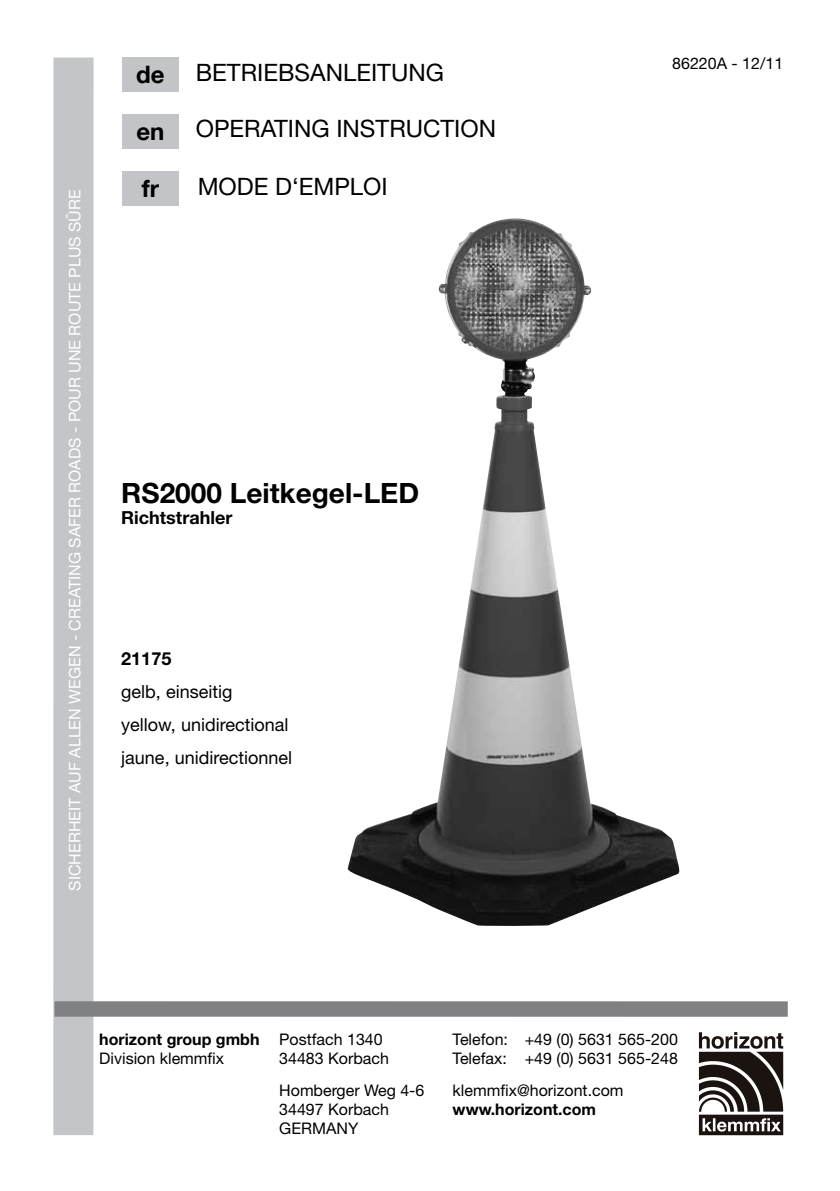
<style>
.page{position:relative;width:840px;height:1191px;background:#fff}
.page>*{position:absolute;margin:0;border:0;box-sizing:border-box;transform-origin:0 0}
.t1{font:700 28px "Helvetica Neue LT";color:#000}
.t2{font:24px "Helvetica Neue LT";color:#000}
.t3{font:700 24px "Helvetica Neue";color:#000}
.t4{font:18px/33px "Helvetica Neue LT";color:#000}
.t5{font:700 18px "Helvetica Neue LT";color:#000}
.t6{font:16px/19.2px "Helvetica Neue LT";color:#000}
.t7{font:16px "Helvetica Neue LT";color:#fff}
.t8{font:700 16px "Helvetica Neue LT";color:#000}
</style>
<div class="page">
<img style="left:347px;top:218px;width:332px;height:708px">
<svg style="left:698px;top:1032px;width:84px;height:103px"></svg>
<div style="left:122px;top:57px;width:57px;height:34px;background:#c3c4c7"></div>
<div style="left:122px;top:114px;width:57px;height:34px;background:#c3c4c7"></div>
<div style="left:122px;top:171px;width:57px;height:34px;background:#c3c4c7"></div>
<div style="left:53px;top:58px;width:40px;height:1077px;background:#c3c5c8"></div>
<div style="left:54px;top:1001px;width:733px;height:15px;background:#818084"></div>
<p class="t7" style="left:65px;top:890px;width:703px;rotate:-90deg">SICHERHEIT AUF ALLEN WEGEN - CREATING SAFER ROADS - POUR UNE ROUTE PLUS SÛRE</p>
<h2 class="t3" style="left:136px;top:59px;width:30px">de</h2>
<h2 class="t2" style="left:196px;top:58px;width:249px">BETRIEBSANLEITUNG</h2>
<h2 class="t3" style="left:136px;top:116px;width:30px">en</h2>
<h2 class="t2" style="left:196px;top:114px;width:301px">OPERATING INSTRUCTION</h2>
<h2 class="t3" style="left:142px;top:173px;width:19px">fr</h2>
<h2 class="t2" style="left:197px;top:172px;width:191px">MODE D‘EMPLOI</h2>
<h1 class="t1" style="left:121px;top:475px;width:299px">RS2000 Leitkegel-LED</h1>
<p class="t5" style="left:121px;top:506px;width:112px">Richtstrahler</p>
<p class="t5" style="left:121px;top:647px;width:52px">21175</p>
<p class="t4" style="left:121px;top:674px;width:172px">gelb, einseitig<br>yellow, unidirectional jaune, unidirectionnel</p>
<p class="t6" style="left:671px;top:54px;width:112px">86220A - 12/11</p>
<p class="t8" style="left:99px;top:1029px;width:162px">horizont group gmbh</p>
<p class="t6" style="left:99px;top:1048px;width:126px">Division klemmfix</p>
<p class="t6" style="left:279px;top:1029px;width:111px">Postfach 1340<br>34483 Korbach</p>
<p class="t6" style="left:279px;top:1080px;width:147px">Homberger Weg 4-6<br>34497 Korbach<br>GERMANY</p>
<p class="t6" style="left:452px;top:1029px;width:227px">Telefon: +49 (0) 5631 565-200<br>Telefax: +49 (0) 5631 565-248</p>
<p class="t6" style="left:452px;top:1080px;width:172px">klemmfix@horizont.com</p>
<p class="t8" style="left:452px;top:1099px;width:145px">www.horizont.com</p>
</div>
